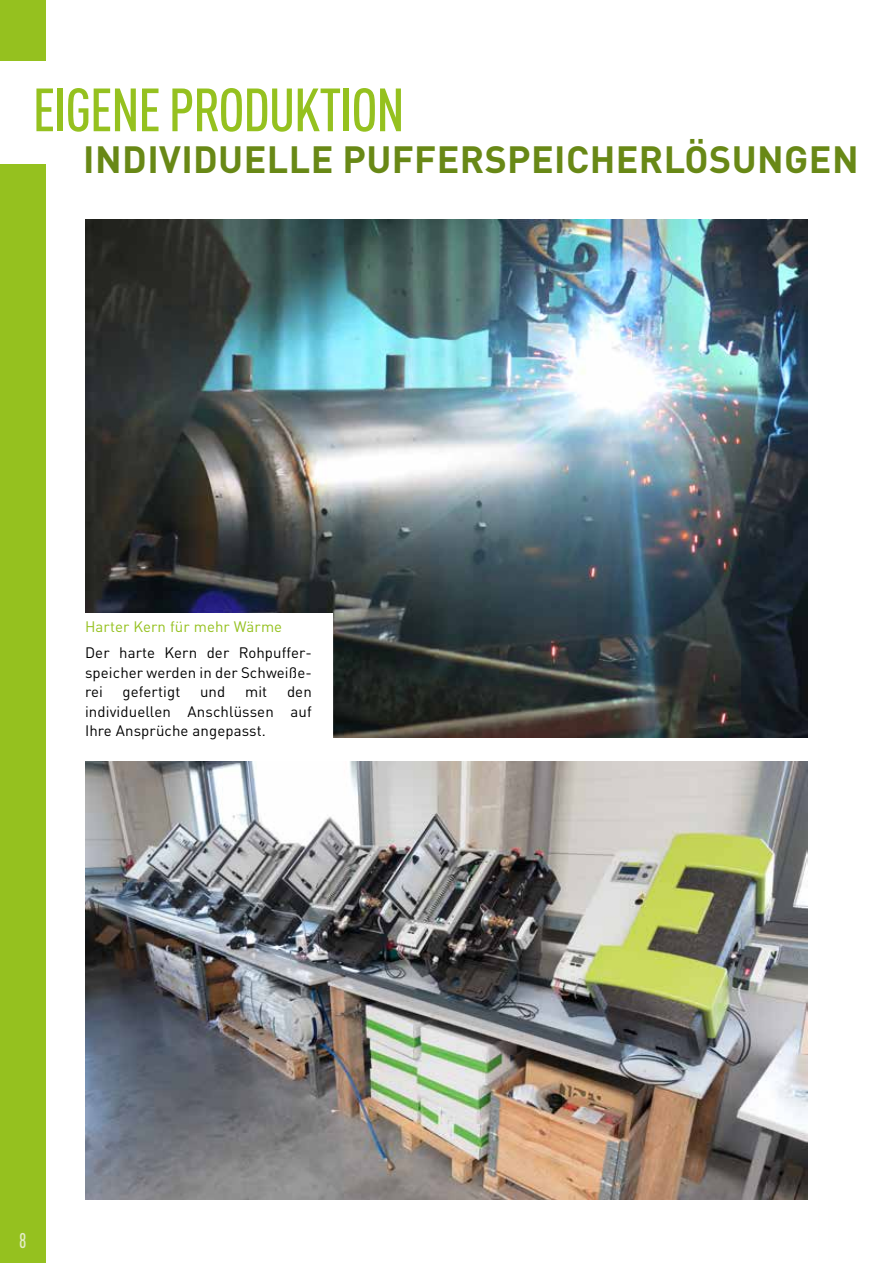
<style>
.page{position:relative;width:893px;height:1263px;background:#fff}
.page>*{position:absolute;margin:0;border:0;box-sizing:border-box;transform-origin:0 0}
.t1{font:500 condensed 60px "DINOT";letter-spacing:-.025em;color:#95c11f}
.t2{font:700 37.5px "DINOT";letter-spacing:.01em;color:#688816}
.t3{font:500 condensed 21px "DINOT";color:#e3ecc6;scale:.92 1}
.t4{font:15px/19.5px "DINOT";letter-spacing:.01em;color:#000;text-align:justify}
.t5{font:15px "DINOT";letter-spacing:.01em;color:#95c11f}
</style>
<div class="page">
<div style="left:0;top:0;width:45px;height:1263px;background:#95c11f"></div>
<div style="left:0;top:62px;width:513px;height:102px;background:#fff"></div>
<img style="left:85px;top:762px;width:723px;height:437px">
<img style="left:85px;top:219px;width:723px;height:518px">
<div style="left:77px;top:613px;width:256px;height:128px;background:#fff"></div>
<h1 class="t1" style="left:33px;top:67px;width:374px">EIGENE PRODUKTION</h1>
<h2 class="t2" style="left:83px;top:130px;width:777px">INDIVIDUELLE PUFFERSPEICHERLÖSUNGEN</h2>
<p class="t5" style="left:85px;top:615px;width:199px">Harter Kern für mehr Wärme</p>
<p class="t4" style="left:85px;top:642px;width:228px">Der harte Kern der Rohpuffer&shy;speicher werden in der Schweiße&shy;rei</p>
<p class="t4" style="left:123px;top:681px;width:59px">gefertigt</p>
<p class="t4" style="left:200px;top:681px;width:27px">und</p>
<p class="t4" style="left:245px;top:681px;width:24px">mit</p>
<p class="t4" style="left:85px;top:681px;width:228px;text-indent:202px">den individuellen Anschlüssen auf Ihre Ansprüche angepasst.</p>
<h3 class="t3" style="left:19px;top:1226px;width:9px">8</h3>
</div>
